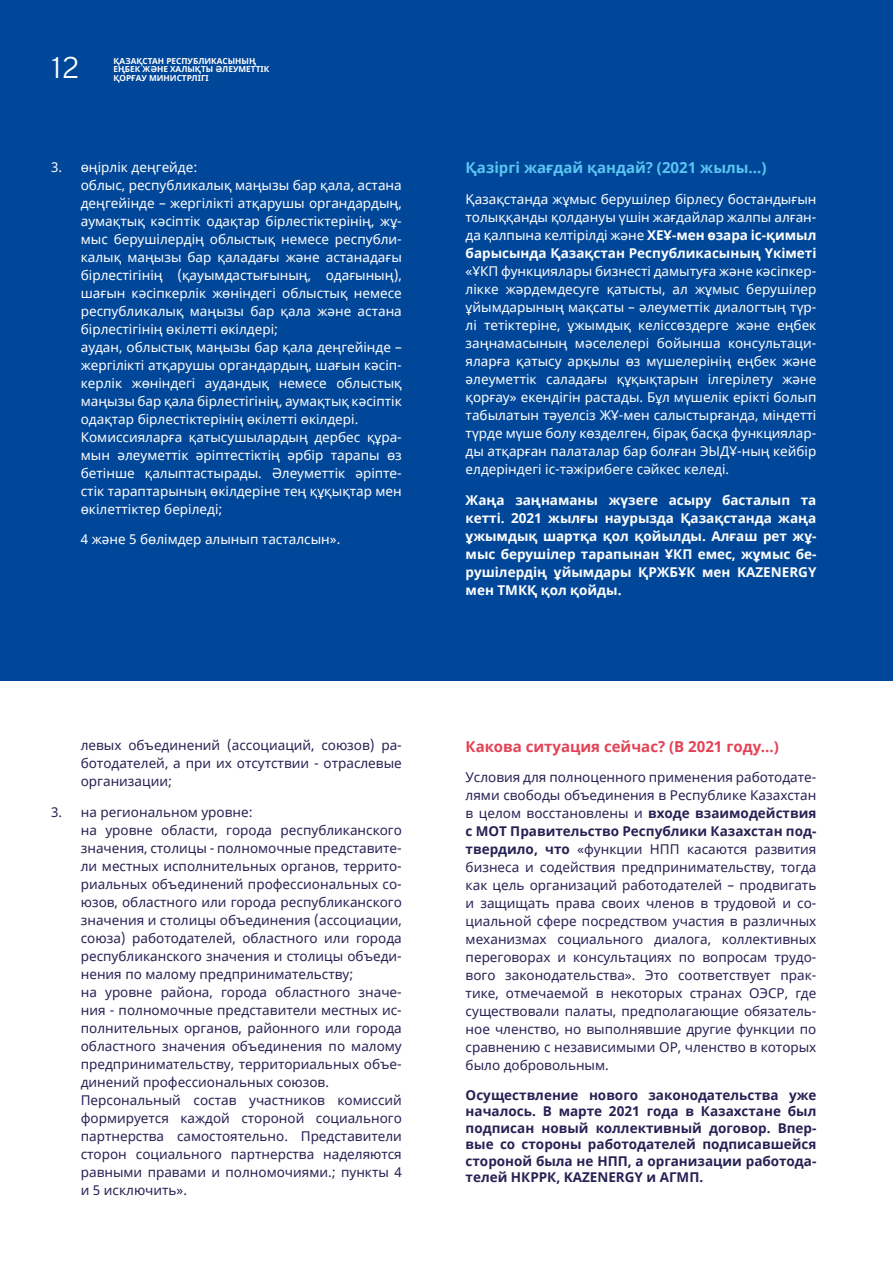
<style>
.page{position:relative;width:893px;height:1263px;background:#fff}
.page>*{position:absolute;margin:0;border:0;box-sizing:border-box;transform-origin:0 0}
.t1{font:300 30px "Overpass";color:#fff}
.t2{font:700 15px "Noto Sans";color:#e44256}
.t3{font:700 15px "Noto Sans";color:#5bc5f2}
.t4{font:13.5px/18px "Noto Sans";color:#272254;text-align:justify}
.t5{font:13.5px/18px "Noto Sans";color:#fff;text-align:justify}
.t6{font:700 13.5px/16.5px "Noto Sans";color:#272254;text-align:justify}
.t7{font:700 13.5px/18px "Noto Sans";color:#fff;text-align:justify}
.t8{font:700 8.25px/8.2px "Noto Sans";color:#fff}
.s1{font-weight:700}
</style>
<div class="page">
<div style="left:0;top:0;width:893px;height:680px;background:#004799"></div>
<h1 class="t1" style="left:51px;top:46px;width:30px">12</h1>
<p class="t8" style="left:113px;top:57px;width:157px">ҚАЗАҚСТАН РЕСПУБЛИКАСЫНЫҢ<br>ЕҢБЕК ЖӘНЕ ХАЛЫҚТЫ ӘЛЕУМЕТТІК<br>ҚОРҒАУ МИНИСТРЛІГІ</p>
<p class="t5" style="left:81px;top:158px;width:323px;text-align:left;text-indent:-30px">3. өңірлік деңгейде:<br>облыс, республикалық маңызы бар қала, астана деңгейінде – жергілікті атқарушы органдардың, аумақтық кәсіптік одақтар бірлестіктерінің, жұ&shy;мыс берушілердің облыстық немесе республи&shy;калық маңызы бар қаладағы және астанадағы бірлестігінің (қауымдастығының, одағының), шағын кәсіпкерлік жөніндегі облыстық немесе республикалық маңызы бар қала және астана бірлестігінің өкілетті өкілдері;<br>аудан, облыстық маңызы бар қала деңгейінде – жергілікті атқарушы органдардың, шағын кәсіп&shy;керлік жөніндегі аудандық немесе облыстық маңызы бар қала бірлестігінің, аумақтық кәсіптік одақтар бірлестіктерінің өкілетті өкілдері.<br>Комиссияларға қатысушылардың дербес құра&shy;мын әлеуметтік әріптестіктің әрбір тарапы өз бетінше қалыптастырады. Әлеуметтік әріпте&shy;стік тараптарының өкілдеріне тең құқықтар мен өкілеттіктер беріледі;</p>
<p class="t5" style="left:81px;top:531px;width:261px">4 және 5 бөлімдер алынып тасталсын».</p>
<p class="t4" style="left:81px;top:737px;width:323px">левых объединений (ассоциаций, союзов) ра&shy;ботодателей, а при их отсутствии - отраслевые организации;</p>
<p class="t4" style="left:81px;top:803px;width:323px;text-align:left;text-indent:-30px">3. на региональном уровне:<br>на уровне области, города республиканского значения, столицы - полномочные представите&shy;ли местных исполнительных органов, террито&shy;риальных объединений профессиональных со&shy;юзов, областного или города республиканского значения и столицы объединения (ассоциации, союза) работодателей, областного или города республиканского значения и столицы объеди&shy;нения по малому предпринимательству;<br>на уровне района, города областного значе&shy;ния - полномочные представители местных ис&shy;полнительных органов, районного или города областного значения объединения по малому предпринимательству, территориальных объе&shy;динений профессиональных союзов.<br>Персональный состав участников комиссий формируется каждой стороной социального партнерства самостоятельно. Представители сторон социального партнерства наделяются равными правами и полномочиями.; пункты 4 и 5 исключить».</p>
<p class="t3" style="left:466px;top:157px;width:302px">Қазіргі жағдай қандай? (2021 жылы...)</p>
<p class="t5" style="left:466px;top:191px;width:352px">Қазақстанда жұмыс берушілер бірлесу бостандығын толыққанды қолдануы үшін жағдайлар жалпы алған&shy;да қалпына келтірілді және <span class="s1">ХЕҰ-мен өзара іс-қимыл барысында Қазақстан Республикасының Үкіметі</span></p>
<p class="t5" style="left:466px;top:263px;width:352px">«ҰКП функциялары бизнесті дамытуға және кәсіпкер&shy;лікке жәрдемдесуге қатысты, ал жұмыс берушілер ұйымдарының мақсаты – әлеуметтік диалогтың түр&shy;лі тетіктеріне, ұжымдық келіссөздерге және еңбек заңнамасының мәселелері бойынша консультаци&shy;яларға қатысу арқылы өз мүшелерінің еңбек және әлеуметтік саладағы құқықтарын ілгерілету және қорғау» екендігін растады. Бұл мүшелік ерікті болып табылатын тәуелсіз ЖҰ-мен салыстырғанда, міндетті түрде мүше болу көзделген, бірақ басқа функциялар&shy;ды атқарған палаталар бар болған ЭЫДҰ-ның кейбір елдеріндегі іс-тәжірибеге сәйкес келеді.</p>
<p class="t7" style="left:466px;top:491px;width:352px">Жаңа заңнаманы жүзеге асыру басталып та кетті. 2021 жылғы наурызда Қазақстанда жаңа ұжымдық шартқа қол қойылды. Алғаш рет жұ&shy;мыс берушілер тарапынан ҰКП емес, жұмыс бе&shy;рушілердің ұйымдары ҚРЖБҰК мен KAZENERGY мен ТМКҚ қол қойды.</p>
<p class="t2" style="left:466px;top:736px;width:315px">Какова ситуация сейчас? (В 2021 году...)</p>
<p class="t4" style="left:466px;top:769px;width:352px">Условия для полноценного применения работодате&shy;лями свободы объединения в Республике Казахстан в целом восстановлены и <span class="s1">входе взаимодействия с МОТ Правительство Республики Казахстан под&shy;твердило, что</span> «функции НПП касаются развития бизнеса и содействия предпринимательству, тогда как цель организаций работодателей – продвигать и защищать права своих членов в трудовой и со&shy;циальной сфере посредством участия в различных механизмах социального диалога, коллективных переговорах и консультациях по вопросам трудо&shy;вого законодательства». Это соответствует прак&shy;тике, отмечаемой в некоторых странах ОЭСР, где существовали палаты, предполагающие обязатель&shy;ное членство, но выполнявшие другие функции по сравнению с независимыми ОР, членство в которых было добровольным.</p>
<p class="t6" style="left:466px;top:1086px;width:352px">Осуществление нового законодательства уже началось. В марте 2021 года в Казахстане был подписан новый коллективный договор. Впер&shy;вые со стороны работодателей подписавшейся стороной была не НПП, а организации работода&shy;телей НКРРК, KAZENERGY и АГМП.</p>
</div>
